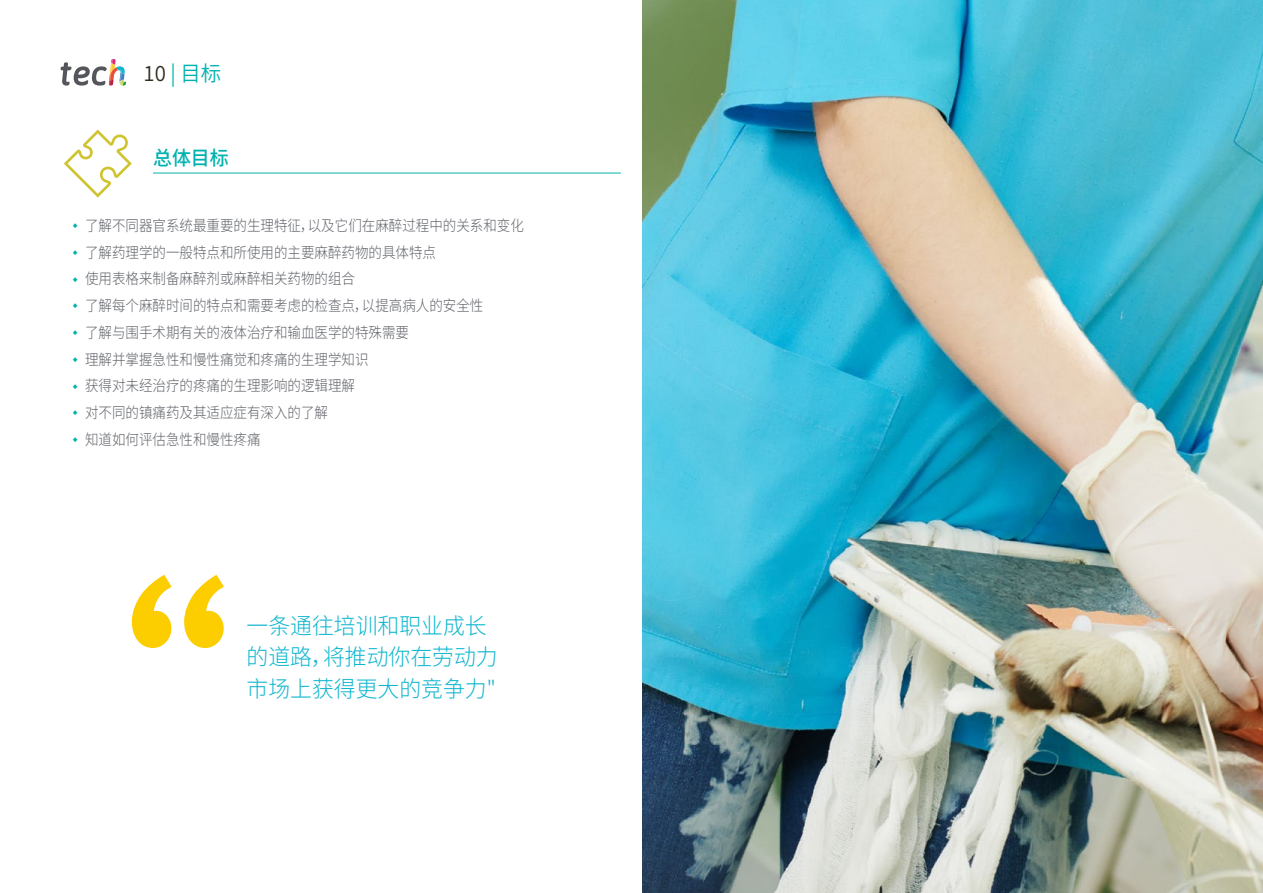
<style>
.page{position:relative;width:1263px;height:893px;background:#fff}
.page>*{position:absolute;margin:0;border:0;box-sizing:border-box;transform-origin:0 0}
.t1{font:300 22.5px/31.5px "Source Han Sans CN";color:#0fb6cf}
.t2{font:21px "Source Han Sans CN";color:#00b2af}
.t3{font:500 19.5px "Source Han Sans CN";color:#00b2af}
.t4{font:300 15px/26.7px "Source Han Sans CN";color:#61646a;scale:.9 1}
.s1{color:#312e20}
</style>
<div class="page">
<hr style="left:153px;top:173px;width:468px;height:1px;background:#00b2af">
<svg style="left:64px;top:130px;width:68px;height:68px"></svg>
<svg style="left:132px;top:575px;width:92px;height:73px"></svg>
<img style="left:642px;top:0;width:621px;height:893px">
<svg style="left:61px;top:59px;width:65px;height:27px"></svg>
<h2 class="t2" style="left:144px;top:61px;width:79px"><span class="s1">10</span> | 目标</h2>
<h3 class="t3" style="left:153px;top:147px;width:77px">总体目标</h3>
<p class="t4" style="left:85px;top:212px;width:489px">了解不同器官系统最重要的生理特征，以及它们在麻醉过程中的关系和变化了解药理学的一般特点和所使用的主要麻醉药物的具体特点<br>使用表格来制备麻醉剂或麻醉相关药物的组合<br>了解每个麻醉时间的特点和需要考虑的检查点，以提高病人的安全性<br>了解与围手术期有关的液体治疗和输血医学的特殊需要<br>理解并掌握急性和慢性痛觉和疼痛的生理学知识<br>获得对未经治疗的疼痛的生理影响的逻辑理解<br>对不同的镇痛药及其适应症有深入的了解<br>知道如何评估急性和慢性疼痛</p>
<h1 class="t1" style="left:247px;top:610px;width:252px">一条通往培训和职业成长的道路，将推动你在劳动力市场上获得更大的竞争力"</h1>
</div>
